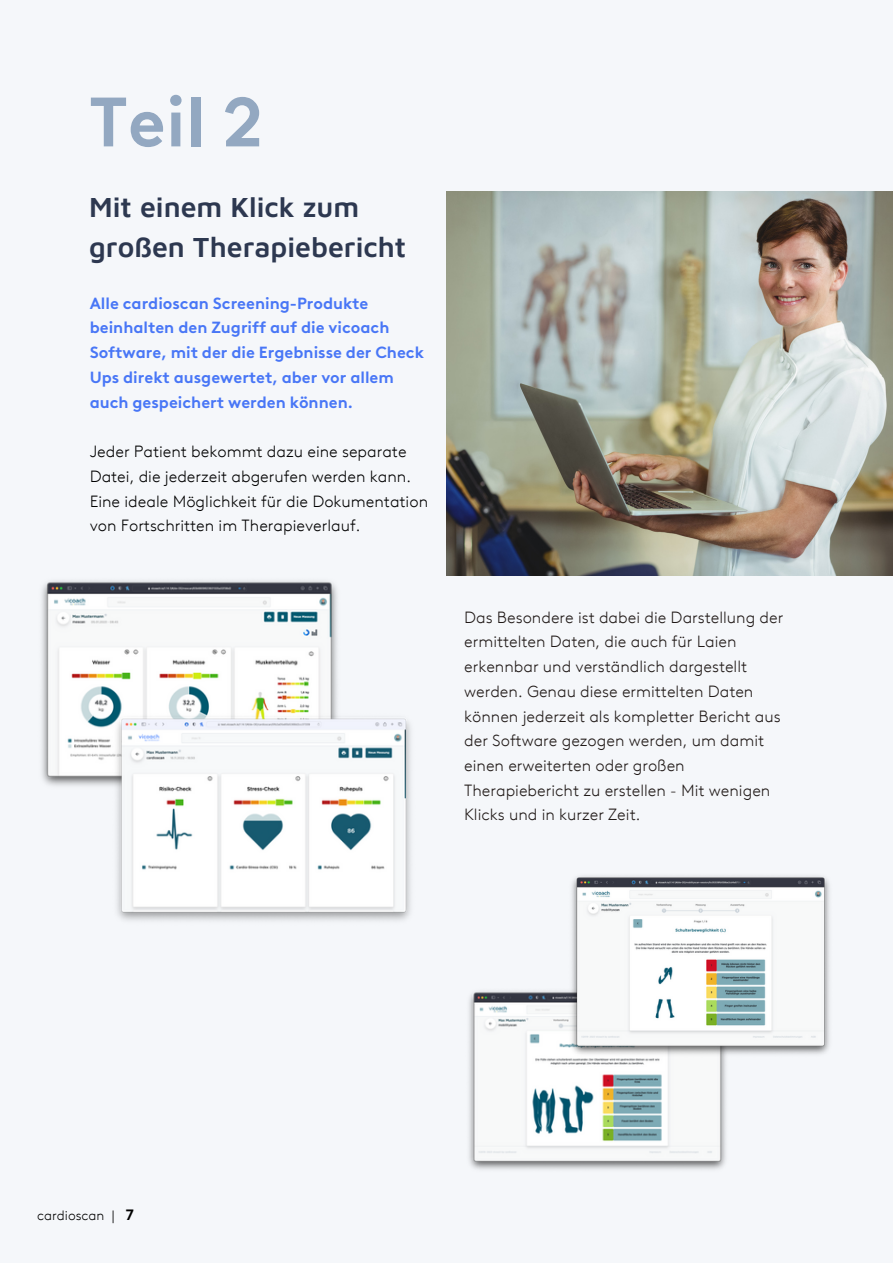
<style>
.page{position:relative;width:893px;height:1264px;background:#fff}
.page>*{position:absolute;margin:0;border:0;box-sizing:border-box;transform-origin:0 0}
.t1{font:700 69.75px "Brown LL";color:#93a8c1}
.t2{font:600 28.5px/39.3px "Maven Pro";color:#2d3850}
.t3{font:300 16.2px/24.8px "Brown LLTT";color:#201917}
.t4{font:700 16.2px/24.8px "Brown LL";color:#4876f6}
.t5{font:300 16.2px/24.8px "Brown LLTT";color:#000}
.t6{font:300 13.5px "Brown LLTT";color:#000}
.s1{font-family:"Brown LL";font-weight:700;font-size:15px}
</style>
<div class="page">
<div style="left:0;top:0;width:892px;height:1262px;background:#f5f7fa"></div>
<img style="left:447px;top:191px;width:445px;height:384px">
<img style="left:41px;top:580px;width:296px;height:206px">
<img style="left:111px;top:712px;width:300px;height:209px">
<img style="left:469px;top:991px;width:257px;height:179px">
<img style="left:568px;top:876px;width:262px;height:182px">
<h1 class="t1" style="left:89px;top:94px;width:175px">Teil 2</h1>
<h2 class="t2" style="left:89px;top:187px;width:318px">Mit einem Klick zum großen Therapiebericht</h2>
<p class="t4" style="left:90px;top:292px;width:336px">Alle cardioscan Screening-Produkte beinhalten den Zugriff auf die vicoach Software, mit der die Ergebnisse der Check Ups direkt ausgewertet, aber vor allem auch gespeichert werden können.</p>
<p class="t5" style="left:90px;top:440px;width:340px">Jeder Patient bekommt dazu eine separate Datei, die jederzeit abgerufen werden kann.<br>Eine ideale Möglichkeit für die Dokumentation von Fortschritten im Therapieverlauf.</p>
<p class="t3" style="left:464px;top:606px;width:320px">Das Besondere ist dabei die Darstellung der ermittelten Daten, die auch für Laien erkennbar und verständlich dargestellt werden. Genau diese ermittelten Daten können jederzeit als kompletter Bericht aus der Software gezogen werden, um damit einen erweiterten oder großen Therapiebericht zu erstellen - Mit wenigen Klicks und in kurzer Zeit.</p>
<p class="t6" style="left:37px;top:1209px;width:98px">cardioscan | <span class="s1">7</span></p>
</div>
